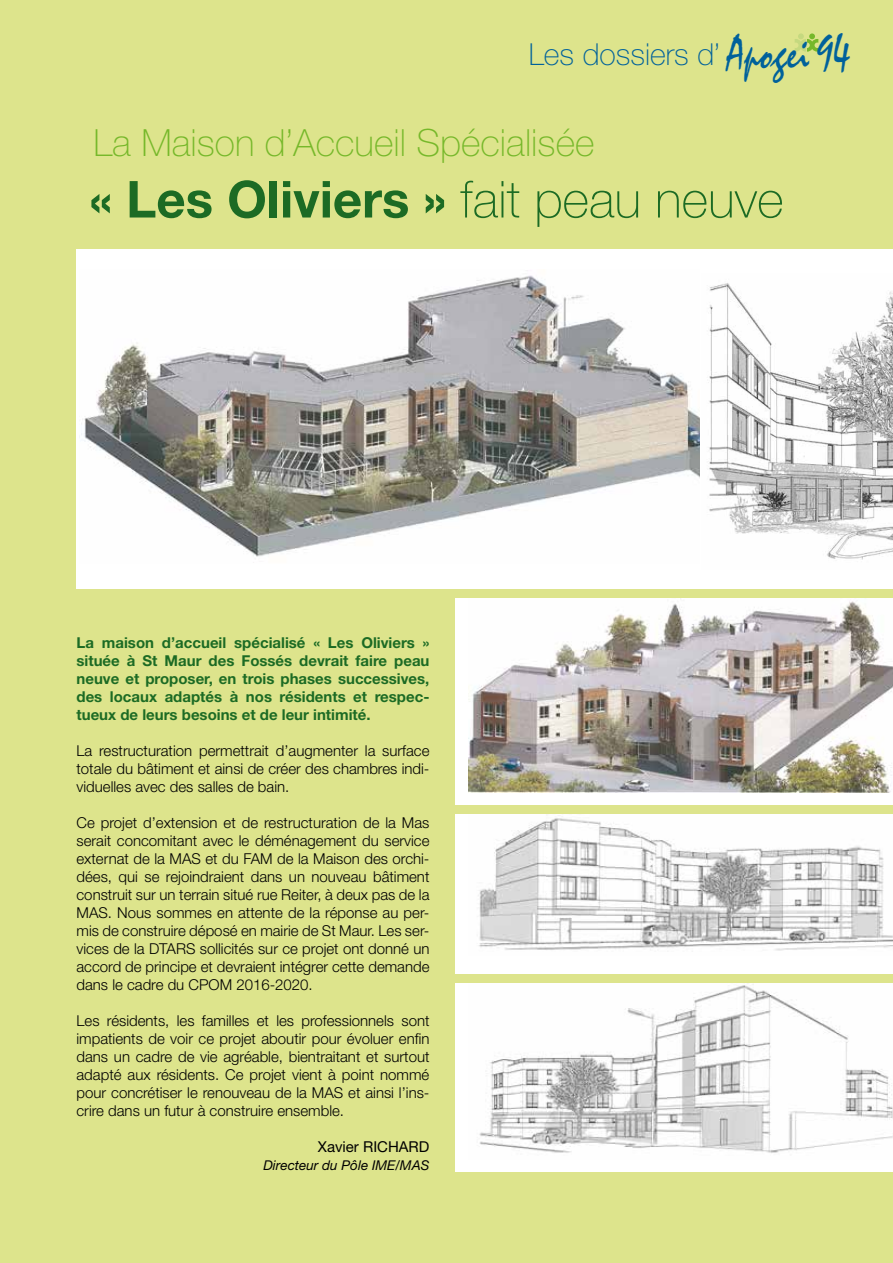
<style>
.page{position:relative;width:893px;height:1263px;background:#dde48c}
.page>*{position:absolute;margin:0;border:0;box-sizing:border-box;transform-origin:0 0}
.t1{font:700 51px "Helvetica Neue LT Std";color:#1c6b24}
.t2{font:100 37.5px "Helvetica Neue LT Std";color:#76b82a}
.t3{font:100 30.3px "Helvetica Neue LT Std";color:#00619b}
.t4{font:300 15px/18px "Helvetica Neue LT Std";color:#000;text-align:justify}
.t5{font:700 15px/18px "Helvetica Neue LT Std";color:#1c6b24;text-align:justify}
.t6{font:15px "Helvetica Neue LT Std";color:#000}
.t7{font:italic 13.5px "Helvetica Neue LT Std";color:#000}
.s1{font-family:"Mistral Std";font-weight:400;font-size:46.35px}
.s2{font-weight:100}
</style>
<div class="page">
<svg style="left:795px;top:33px;width:23px;height:19px"></svg>
<div style="left:77px;top:249px;width:816px;height:340px;background:#fff"></div>
<img style="left:79px;top:275px;width:621px;height:282px">
<div style="left:455px;top:599px;width:438px;height:206px;background:#fff"></div>
<img style="left:468px;top:601px;width:425px;height:191px">
<div style="left:455px;top:814px;width:438px;height:160px;background:#fff"></div>
<img style="left:478px;top:818px;width:415px;height:133px">
<div style="left:455px;top:983px;width:438px;height:188px;background:#fff"></div>
<img style="left:479px;top:984px;width:414px;height:169px">
<img style="left:708px;top:283px;width:185px;height:277px">
<h3 class="t3" style="left:529px;top:37px;width:323px">Les dossiers d’ <span class="s1">Apogei 94</span></h3>
<h2 class="t2" style="left:94px;top:122px;width:503px">La Maison d’Accueil Spécialisée</h2>
<h1 class="t1" style="left:89px;top:168px;width:696px">« Les Oliviers » <span class="s2">fait peau neuve</span></h1>
<p class="t5" style="left:77px;top:633px;width:354px">La maison d’accueil spécialisé « Les Oliviers » située à St Maur des Fossés devrait faire peau neuve et proposer, en trois phases successives, des locaux adaptés à nos résidents et respec&shy;tueux de leurs besoins et de leur intimité.</p>
<p class="t4" style="left:77px;top:741px;width:354px">La restructuration permettrait d’augmenter la surface totale du bâtiment et ainsi de créer des chambres indi&shy;viduelles avec des salles de bain.</p>
<p class="t4" style="left:77px;top:813px;width:354px">Ce projet d’extension et de restructuration de la Mas serait concomitant avec le déménagement du service externat de la MAS et du FAM de la Maison des orchi&shy;dées, qui se rejoindraient dans un nouveau bâtiment construit sur un terrain situé rue Reiter, à deux pas de la MAS. Nous sommes en attente de la réponse au per&shy;mis de construire déposé en mairie de St Maur. Les ser&shy;vices de la DTARS sollicités sur ce projet ont donné un accord de principe et devraient intégrer cette demande dans le cadre du CPOM 2016-2020.</p>
<p class="t4" style="left:77px;top:1011px;width:354px">Les résidents, les familles et les professionnels sont impatients de voir ce projet aboutir pour évoluer enfin dans un cadre de vie agréable, bientraitant et surtout adapté aux résidents. Ce projet vient à point nommé pour concrétiser le renouveau de la MAS et ainsi l’ins&shy;crire dans un futur à construire ensemble.</p>
<p class="t6" style="left:318px;top:1138px;width:113px">Xavier RICHARD</p>
<p class="t7" style="left:263px;top:1157px;width:168px">Directeur du Pôle IME/MAS</p>
</div>
